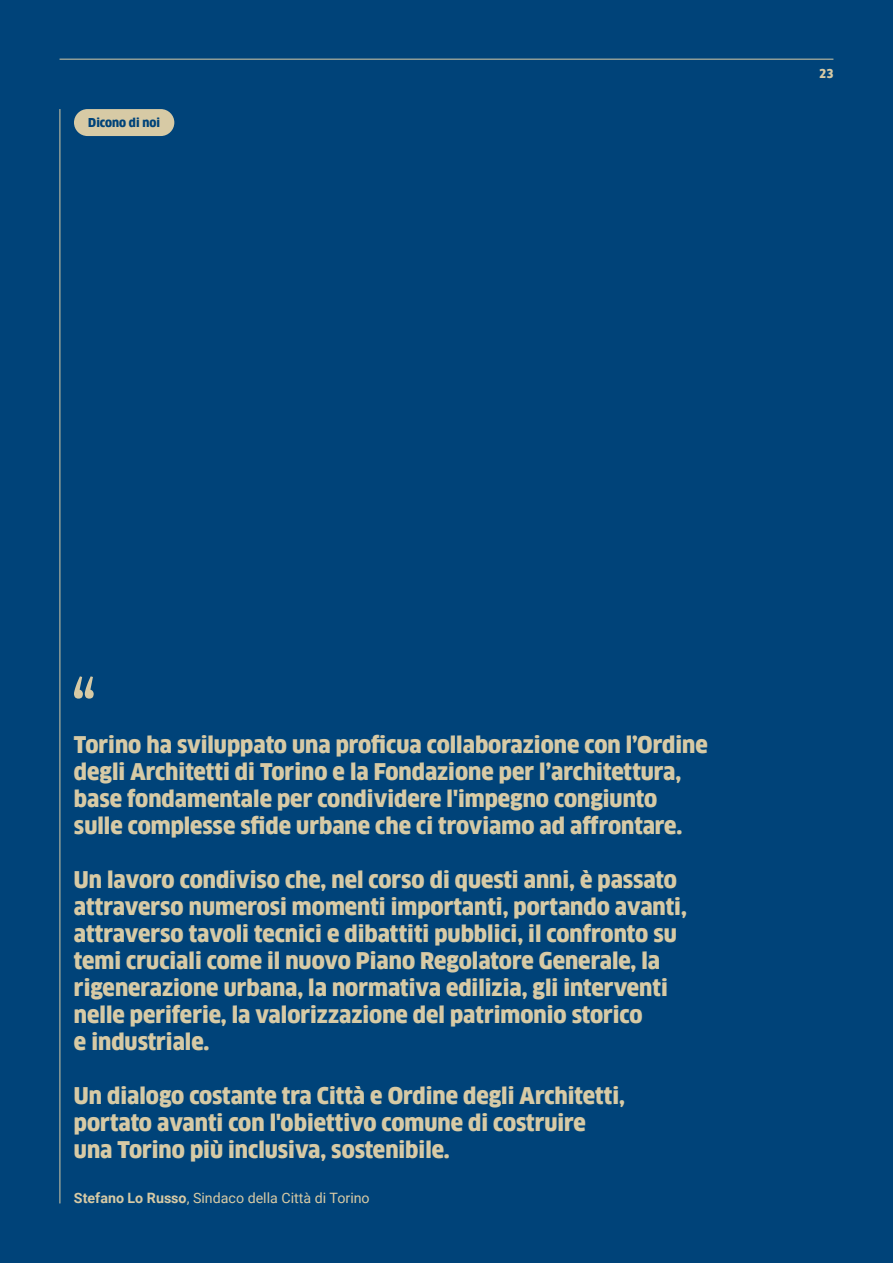
<style>
.page{position:relative;width:893px;height:1263px;background:#004379}
.page>*{position:absolute;margin:0;border:0;box-sizing:border-box;transform-origin:0 0}
.t1{font:900 22.5px/27px "Clan Offc Narr";color:#d7caa5}
.t2{font:14.25px "Roboto";color:#d7caa5}
.t3{font:900 12px "Clan Offc Narr";color:#004379}
.t4{font:900 12px "Clan Offc Narr";color:#d7caa5}
.s1{font-weight:700}
</style>
<div class="page">
<hr style="left:60px;top:59px;width:773px;height:1px;background:#d7caa5">
<div style="left:74px;top:109px;width:100px;height:27px;background:#d7caa5;border-radius:13px"></div>
<svg style="left:74px;top:676px;width:20px;height:23px"></svg>
<hr style="left:60px;top:109px;width:1px;height:1094px;background:#d7caa5">
<p class="t3" style="left:88px;top:116px;width:73px">Dicono di noi</p>
<p class="t4" style="left:819px;top:66px;width:16px">23</p>
<p class="t1" style="left:74px;top:731px;width:635px">Torino ha sviluppato una proficua collaborazione con l’Ordine degli Architetti di Torino e la Fondazione per l’architettura, base fondamentale per condividere l'impegno congiunto sulle complesse sfide urbane che ci troviamo ad affrontare.</p>
<p class="t1" style="left:74px;top:866px;width:614px">Un lavoro condiviso che, nel corso di questi anni, è passato attraverso numerosi momenti importanti, portando avanti, attraverso tavoli tecnici e dibattiti pubblici, il confronto su temi cruciali come il nuovo Piano Regolatore Generale, la rigenerazione urbana, la normativa edilizia, gli interventi nelle periferie, la valorizzazione del patrimonio storico<br>e industriale.</p>
<p class="t1" style="left:74px;top:1082px;width:552px">Un dialogo costante tra Città e Ordine degli Architetti, portato avanti con l'obiettivo comune di costruire una Torino più inclusiva, sostenibile.</p>
<p class="t2" style="left:74px;top:1187px;width:297px"><span class="s1">Stefano Lo Russo</span>, Sindaco della Città di Torino</p>
</div>
